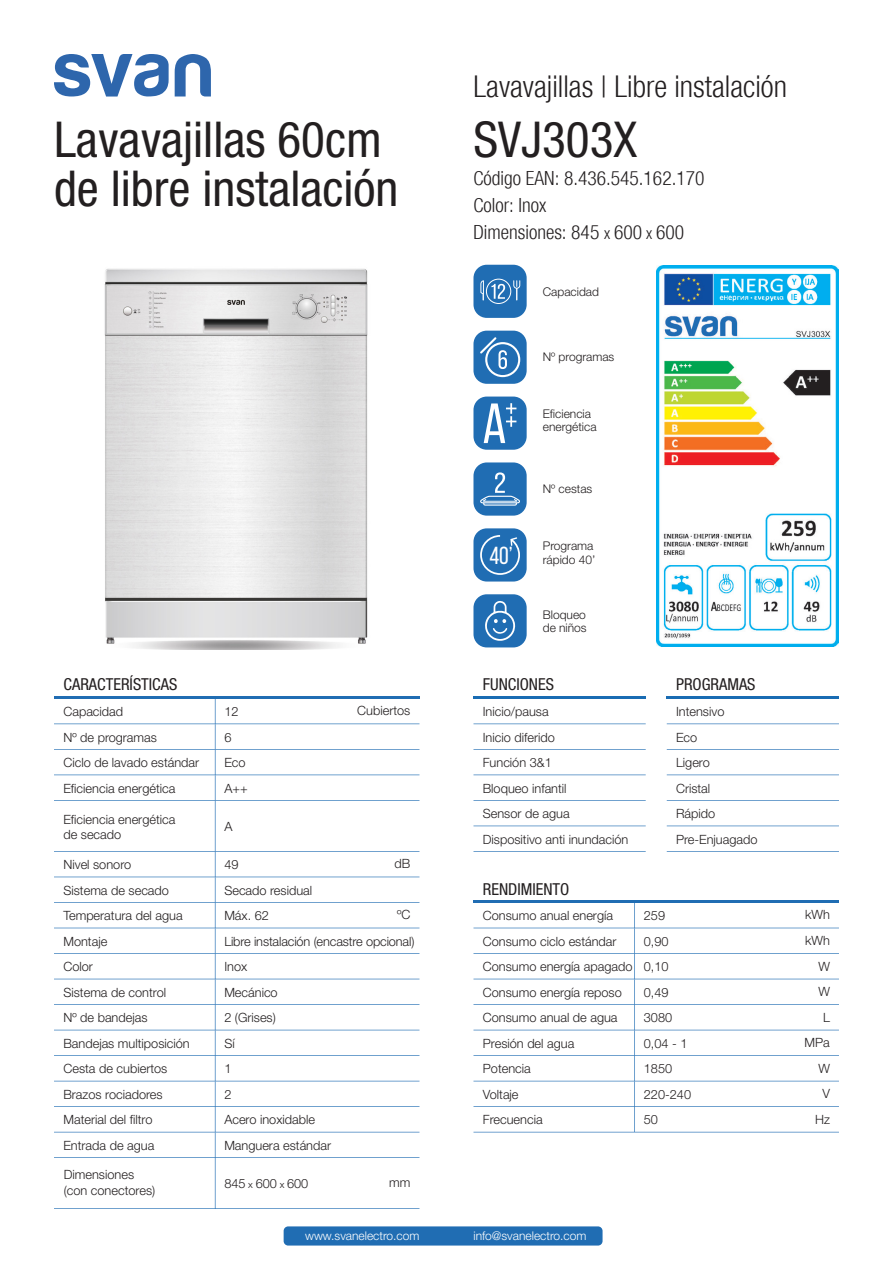
<style>
.page{position:relative;width:893px;height:1263px;background:#fff}
.page>*{position:absolute;margin:0;border:0;box-sizing:border-box;transform-origin:0 0}
.FAMILIA_Y_REF{font:condensed 49.5px "Helvetica Neue";color:#231f20}
.SUB_TITULO{font:300 condensed 30px "Helvetica Neue";color:#231f20}
.t1{font:24.6px "Bebas Neue";color:#fff}
.TEXTO{font:300 condensed 19.5px "Helvetica Neue";color:#231f20}
.TITULO_TABLA{font:condensed 16.5px "Helvetica Neue";color:#231f20}
.TEXTO_TABLA{font:300 12.75px "Helvetica Neue";color:#231f20}
.UNIDADES_TABLA{font:300 12.75px "Helvetica Neue";color:#231f20}
.INFO_ICONOS{font:300 12px/13.5px "Helvetica Neue";color:#231f20}
.t2{font:300 12px "Helvetica Neue";color:#fff}
.s1{font-size:9.75px}
.s2{font-size:16.5px}
</style>
<div class="page">
<svg style="left:54px;top:54px;width:115px;height:43px"></svg>
<svg style="left:175px;top:54px;width:36px;height:42px"></svg>
<div style="left:284px;top:1226px;width:319px;height:19px;background:#206db3;border-radius:5px"></div>
<div style="left:473px;top:265px;width:54px;height:53px;background:#206db3;border-radius:13px"></div>
<div style="left:473px;top:528px;width:54px;height:53px;background:#206db3;border-radius:13px"></div>
<div style="left:473px;top:594px;width:54px;height:53px;background:#206db3;border-radius:13px"></div>
<div style="left:473px;top:462px;width:54px;height:54px;background:#206db3;border-radius:13px"></div>
<div style="left:473px;top:397px;width:54px;height:53px;background:#206db3;border-radius:13px"></div>
<div style="left:473px;top:331px;width:54px;height:53px;background:#206db3;border-radius:13px"></div>
<img style="left:104px;top:268px;width:264px;height:381px">
<img style="left:656px;top:266px;width:183px;height:380px">
<hr style="left:473px;top:696px;width:173px;height:3px;background:#196cb3">
<hr style="left:667px;top:696px;width:172px;height:3px;background:#196cb3">
<svg style="left:667px;top:723px;width:172px;height:1px"></svg>
<svg style="left:473px;top:749px;width:173px;height:1px"></svg>
<svg style="left:473px;top:723px;width:173px;height:1px"></svg>
<svg style="left:667px;top:749px;width:172px;height:1px"></svg>
<svg style="left:473px;top:774px;width:173px;height:1px"></svg>
<svg style="left:667px;top:774px;width:172px;height:1px"></svg>
<svg style="left:473px;top:800px;width:173px;height:1px"></svg>
<svg style="left:667px;top:800px;width:172px;height:1px"></svg>
<svg style="left:473px;top:826px;width:173px;height:1px"></svg>
<svg style="left:667px;top:826px;width:172px;height:1px"></svg>
<svg style="left:473px;top:851px;width:173px;height:1px"></svg>
<svg style="left:667px;top:851px;width:172px;height:1px"></svg>
<hr style="left:473px;top:901px;width:366px;height:2px;background:#206db3">
<svg style="left:473px;top:903px;width:366px;height:229px"></svg>
<svg style="left:480px;top:535px;width:40px;height:40px"></svg>
<svg style="left:480px;top:337px;width:40px;height:40px"></svg>
<svg style="left:484px;top:403px;width:32px;height:40px"></svg>
<svg style="left:485px;top:601px;width:30px;height:40px"></svg>
<hr style="left:54px;top:696px;width:365px;height:3px;background:#206db3">
<svg style="left:54px;top:699px;width:365px;height:510px"></svg>
<svg style="left:480px;top:472px;width:40px;height:34px"></svg>
<svg style="left:480px;top:279px;width:40px;height:25px"></svg>
<p class="FAMILIA_Y_REF" style="left:54px;top:111px;width:329px">Lavavajillas 60cm</p>
<p class="FAMILIA_Y_REF" style="left:54px;top:160px;width:346px">de libre instalación</p>
<p class="TITULO_TABLA" style="left:64px;top:675px;width:115px">CARACTERÍSTICAS</p>
<p class="TEXTO_TABLA" style="left:63px;top:704px;width:61px">Capacidad</p>
<p class="TEXTO_TABLA" style="left:224px;top:704px;width:16px">12</p>
<p class="UNIDADES_TABLA" style="left:357px;top:703px;width:55px">Cubiertos</p>
<p class="TEXTO_TABLA" style="left:63px;top:729px;width:95px">Nº de programas</p>
<p class="TEXTO_TABLA" style="left:224px;top:729px;width:9px">6</p>
<p class="TEXTO_TABLA" style="left:63px;top:755px;width:137px">Ciclo de lavado estándar</p>
<p class="TEXTO_TABLA" style="left:224px;top:755px;width:23px">Eco</p>
<p class="TEXTO_TABLA" style="left:63px;top:780px;width:113px">Eficiencia energética</p>
<p class="TEXTO_TABLA" style="left:224px;top:780px;width:25px">A++</p>
<p class="TEXTO_TABLA" style="left:63px;top:811px;width:113px">Eficiencia energética</p>
<p class="TEXTO_TABLA" style="left:63px;top:826px;width:59px">de secado</p>
<p class="TEXTO_TABLA" style="left:224px;top:819px;width:10px">A</p>
<p class="TEXTO_TABLA" style="left:63px;top:857px;width:69px">Nivel sonoro</p>
<p class="TEXTO_TABLA" style="left:224px;top:857px;width:16px">49</p>
<p class="UNIDADES_TABLA" style="left:395px;top:856px;width:17px">dB</p>
<p class="TEXTO_TABLA" style="left:63px;top:882px;width:107px">Sistema de secado</p>
<p class="TEXTO_TABLA" style="left:224px;top:882px;width:89px">Secado residual</p>
<p class="TEXTO_TABLA" style="left:63px;top:908px;width:121px">Temperatura del agua</p>
<p class="TEXTO_TABLA" style="left:224px;top:908px;width:46px">Máx. 62</p>
<p class="UNIDADES_TABLA" style="left:397px;top:907px;width:15px">ºC</p>
<p class="TEXTO_TABLA" style="left:63px;top:933px;width:45px">Montaje</p>
<p class="TEXTO_TABLA" style="left:224px;top:933px;width:192px">Libre instalación (encastre opcional)</p>
<p class="TEXTO_TABLA" style="left:63px;top:959px;width:31px">Color</p>
<p class="TEXTO_TABLA" style="left:224px;top:959px;width:24px">Inox</p>
<p class="TEXTO_TABLA" style="left:63px;top:984px;width:104px">Sistema de control</p>
<p class="TEXTO_TABLA" style="left:224px;top:984px;width:55px">Mecánico</p>
<p class="TEXTO_TABLA" style="left:63px;top:1010px;width:86px">Nº de bandejas</p>
<p class="TEXTO_TABLA" style="left:224px;top:1010px;width:53px">2 (Grises)</p>
<p class="TEXTO_TABLA" style="left:63px;top:1035px;width:128px">Bandejas multiposición</p>
<p class="TEXTO_TABLA" style="left:224px;top:1035px;width:12px">Sí</p>
<p class="TEXTO_TABLA" style="left:63px;top:1061px;width:105px">Cesta de cubiertos</p>
<p class="TEXTO_TABLA" style="left:224px;top:1061px;width:9px">1</p>
<p class="TEXTO_TABLA" style="left:63px;top:1086px;width:101px">Brazos rociadores</p>
<p class="TEXTO_TABLA" style="left:224px;top:1086px;width:9px">2</p>
<p class="TEXTO_TABLA" style="left:63px;top:1112px;width:91px">Material del filtro</p>
<p class="TEXTO_TABLA" style="left:224px;top:1112px;width:92px">Acero inoxidable</p>
<p class="TEXTO_TABLA" style="left:63px;top:1137px;width:92px">Entrada de agua</p>
<p class="TEXTO_TABLA" style="left:224px;top:1137px;width:108px">Manguera estándar</p>
<p class="TEXTO_TABLA" style="left:64px;top:1167px;width:72px">Dimensiones</p>
<p class="TEXTO_TABLA" style="left:64px;top:1182px;width:93px">(con conectores)</p>
<p class="TEXTO_TABLA" style="left:224px;top:1176px;width:86px">845 <span class="s1">x</span> 600 <span class="s1">x</span> 600</p>
<p class="UNIDADES_TABLA" style="left:389px;top:1175px;width:23px">mm</p>
<p class="SUB_TITULO" style="left:473px;top:69px;width:315px">Lavavajillas | Libre instalación</p>
<p class="FAMILIA_Y_REF" style="left:473px;top:111px;width:165px">SVJ303X</p>
<p class="TEXTO" style="left:473px;top:167px;width:232px">Código EAN: 8.436.545.162.170</p>
<p class="TEXTO" style="left:473px;top:194px;width:74px">Color: Inox</p>
<p class="TEXTO" style="left:473px;top:221px;width:212px">Dimensiones: 845 <span class="s2">x</span> 600 <span class="s2">x</span> 600</p>
<p class="INFO_ICONOS" style="left:543px;top:284px;width:58px">Capacidad</p>
<p class="INFO_ICONOS" style="left:543px;top:349px;width:73px">Nº programas</p>
<p class="INFO_ICONOS" style="left:543px;top:406px;width:50px">Eficiencia</p>
<p class="INFO_ICONOS" style="left:543px;top:420px;width:55px">energética</p>
<h3 class="t1" style="left:489px;top:542px;width:25px">40’</h3>
<p class="INFO_ICONOS" style="left:543px;top:482px;width:51px">Nº cestas</p>
<p class="INFO_ICONOS" style="left:543px;top:539px;width:54px">Programa rápido 40’</p>
<p class="INFO_ICONOS" style="left:543px;top:607px;width:45px">Bloqueo de niños</p>
<p class="TITULO_TABLA" style="left:483px;top:675px;width:73px">FUNCIONES</p>
<p class="TITULO_TABLA" style="left:676px;top:675px;width:81px">PROGRAMAS</p>
<p class="TEXTO_TABLA" style="left:676px;top:704px;width:50px">Intensivo</p>
<p class="TEXTO_TABLA" style="left:676px;top:729px;width:23px">Eco</p>
<p class="TEXTO_TABLA" style="left:676px;top:755px;width:35px">Ligero</p>
<p class="TEXTO_TABLA" style="left:676px;top:780px;width:36px">Cristal</p>
<p class="TEXTO_TABLA" style="left:676px;top:806px;width:41px">Rápido</p>
<p class="TEXTO_TABLA" style="left:676px;top:831px;width:83px">Pre-Enjuagado</p>
<p class="TEXTO_TABLA" style="left:483px;top:704px;width:67px">Inicio/pausa</p>
<p class="TEXTO_TABLA" style="left:483px;top:755px;width:70px">Función 3&amp;1</p>
<p class="TEXTO_TABLA" style="left:483px;top:780px;width:85px">Bloqueo infantil</p>
<p class="TEXTO_TABLA" style="left:483px;top:806px;width:88px">Sensor de agua</p>
<p class="TEXTO_TABLA" style="left:483px;top:831px;width:147px">Dispositivo anti inundación</p>
<p class="TITULO_TABLA" style="left:483px;top:879px;width:88px">RENDIMIENTO</p>
<p class="TEXTO_TABLA" style="left:483px;top:908px;width:132px">Consumo anual energía</p>
<p class="TEXTO_TABLA" style="left:644px;top:908px;width:23px">259</p>
<p class="UNIDADES_TABLA" style="left:805px;top:907px;width:26px">kWh</p>
<p class="TEXTO_TABLA" style="left:483px;top:933px;width:135px">Consumo ciclo estándar</p>
<p class="TEXTO_TABLA" style="left:644px;top:933px;width:26px">0,90</p>
<p class="UNIDADES_TABLA" style="left:805px;top:933px;width:26px">kWh</p>
<p class="TEXTO_TABLA" style="left:483px;top:959px;width:151px">Consumo energía apagado</p>
<p class="TEXTO_TABLA" style="left:644px;top:959px;width:26px">0,10</p>
<p class="UNIDADES_TABLA" style="left:818px;top:958px;width:13px">W</p>
<p class="TEXTO_TABLA" style="left:483px;top:984px;width:140px">Consumo energía reposo</p>
<p class="TEXTO_TABLA" style="left:644px;top:984px;width:26px">0,49</p>
<p class="UNIDADES_TABLA" style="left:818px;top:984px;width:13px">W</p>
<p class="TEXTO_TABLA" style="left:483px;top:1010px;width:136px">Consumo anual de agua</p>
<p class="TEXTO_TABLA" style="left:644px;top:1010px;width:30px">3080</p>
<p class="UNIDADES_TABLA" style="left:823px;top:1009px;width:8px">L</p>
<p class="TEXTO_TABLA" style="left:483px;top:1035px;width:93px">Presión del agua</p>
<p class="TEXTO_TABLA" style="left:644px;top:1035px;width:45px">0,04 - 1</p>
<p class="UNIDADES_TABLA" style="left:805px;top:1035px;width:27px">MPa</p>
<p class="TEXTO_TABLA" style="left:483px;top:1061px;width:49px">Potencia</p>
<p class="TEXTO_TABLA" style="left:644px;top:1061px;width:30px">1850</p>
<p class="UNIDADES_TABLA" style="left:818px;top:1060px;width:13px">W</p>
<p class="TEXTO_TABLA" style="left:483px;top:1086px;width:37px">Voltaje</p>
<p class="TEXTO_TABLA" style="left:644px;top:1086px;width:49px">220-240</p>
<p class="UNIDADES_TABLA" style="left:822px;top:1086px;width:9px">V</p>
<p class="TEXTO_TABLA" style="left:483px;top:1112px;width:61px">Frecuencia</p>
<p class="TEXTO_TABLA" style="left:644px;top:1112px;width:16px">50</p>
<p class="UNIDADES_TABLA" style="left:815px;top:1111px;width:16px">Hz</p>
<p class="TEXTO_TABLA" style="left:483px;top:729px;width:74px">Inicio diferido</p>
<p class="t2" style="left:305px;top:1228px;width:116px">www.svanelectro.com</p>
<p class="t2" style="left:473px;top:1228px;width:114px">info@svanelectro.com</p>
</div>
